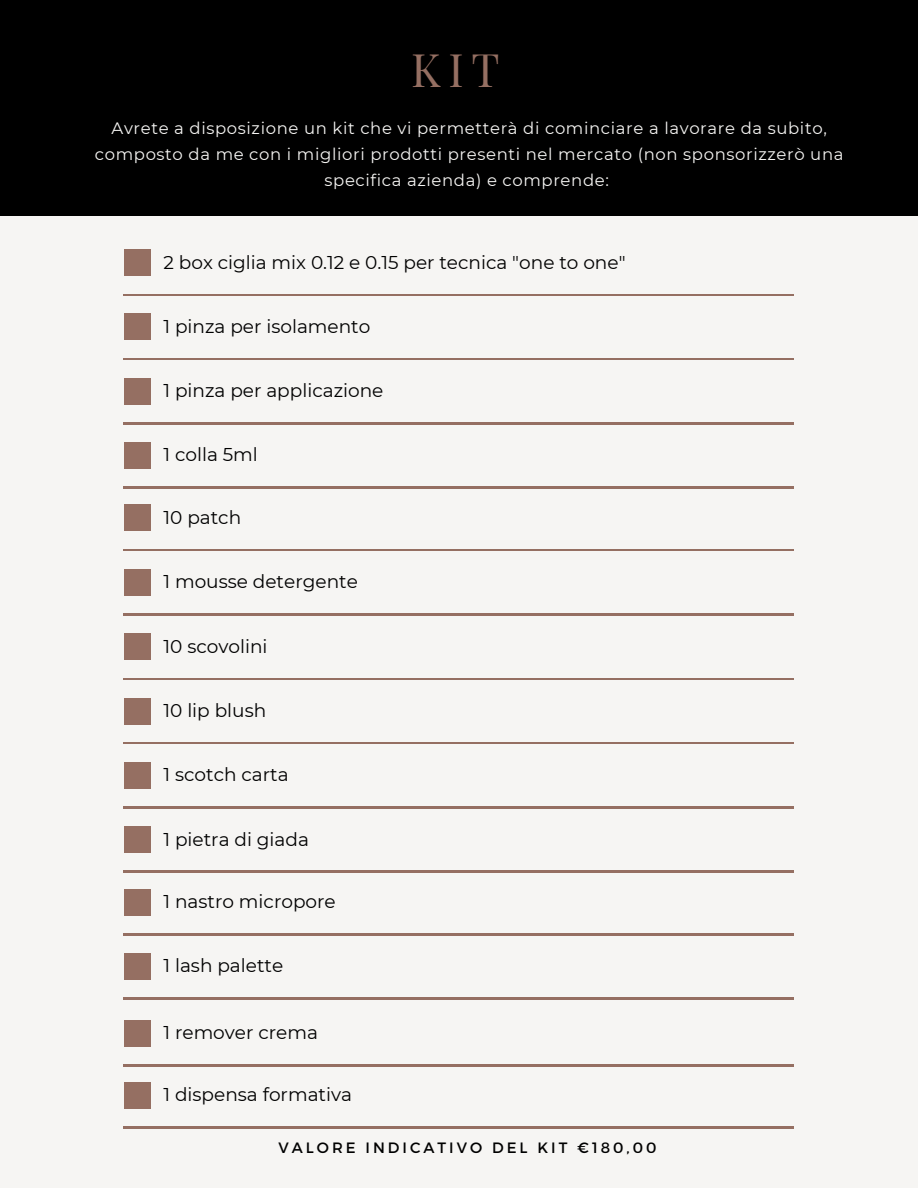
<style>
.page{position:relative;width:918px;height:1188px;background:#f6f5f3}
.page>*{position:absolute;margin:0;border:0;box-sizing:border-box;transform-origin:0 0}
.t1{font:45.15px "Playfair Display";color:#956f62}
.t2{font:18.45px "Montserrat";color:#000}
.t3{font:16.5px/25.8px "Montserrat";letter-spacing:.04em;color:#f6f5f3;text-align:center}
.t4{font:15px "Montserrat";letter-spacing:.2em;color:#000}
</style>
<div class="page">
<hr style="left:124px;top:294px;width:670px;height:2px;background:#956f62">
<div style="left:124px;top:249px;width:27px;height:27px;background:#956f62"></div>
<hr style="left:124px;top:358px;width:670px;height:2px;background:#956f62">
<div style="left:124px;top:314px;width:27px;height:26px;background:#956f62"></div>
<hr style="left:124px;top:423px;width:670px;height:1px;background:#956f62">
<div style="left:124px;top:378px;width:27px;height:27px;background:#956f62"></div>
<hr style="left:124px;top:487px;width:670px;height:1px;background:#956f62">
<div style="left:124px;top:442px;width:27px;height:27px;background:#956f62"></div>
<hr style="left:124px;top:549px;width:670px;height:2px;background:#956f62">
<div style="left:124px;top:505px;width:27px;height:26px;background:#956f62"></div>
<hr style="left:124px;top:613px;width:670px;height:2px;background:#956f62">
<div style="left:124px;top:569px;width:27px;height:27px;background:#956f62"></div>
<hr style="left:124px;top:678px;width:670px;height:2px;background:#956f62">
<div style="left:124px;top:633px;width:27px;height:27px;background:#956f62"></div>
<hr style="left:124px;top:742px;width:670px;height:2px;background:#956f62">
<div style="left:124px;top:698px;width:27px;height:26px;background:#956f62"></div>
<hr style="left:124px;top:807px;width:670px;height:1px;background:#956f62">
<div style="left:124px;top:762px;width:27px;height:27px;background:#956f62"></div>
<hr style="left:124px;top:871px;width:670px;height:1px;background:#956f62">
<div style="left:124px;top:826px;width:27px;height:27px;background:#956f62"></div>
<hr style="left:124px;top:933px;width:670px;height:2px;background:#956f62">
<div style="left:124px;top:889px;width:27px;height:26px;background:#956f62"></div>
<hr style="left:124px;top:998px;width:670px;height:1px;background:#956f62">
<hr style="left:124px;top:1064px;width:670px;height:2px;background:#956f62">
<hr style="left:124px;top:1127px;width:670px;height:1px;background:#956f62">
<div style="left:124px;top:953px;width:27px;height:27px;background:#956f62"></div>
<div style="left:124px;top:1020px;width:27px;height:26px;background:#956f62"></div>
<div style="left:124px;top:1082px;width:27px;height:27px;background:#956f62"></div>
<div style="left:0;top:0;width:918px;height:216px;background:#000"></div>
<p class="t1" style="left:411px;top:38px;width:90px">KIT</p>
<p class="t3" style="left:95px;top:115px;width:750px">Avrete a disposizione un kit che vi permetterà di cominciare a lavorare da subito, composto da me con i migliori prodotti presenti nel mercato (non sponsorizzerò una specifica azienda) e comprende:</p>
<p class="t2" style="left:164px;top:251px;width:464px">2 box ciglia mix 0.12 e 0.15 per tecnica "one to one"</p>
<p class="t2" style="left:164px;top:315px;width:208px">1 pinza per isolamento</p>
<p class="t2" style="left:164px;top:379px;width:221px">1 pinza per applicazione</p>
<p class="t2" style="left:164px;top:444px;width:96px">1 colla 5ml</p>
<p class="t2" style="left:164px;top:506px;width:79px">10 patch</p>
<p class="t2" style="left:164px;top:570px;width:196px">1 mousse detergente</p>
<p class="t2" style="left:164px;top:635px;width:105px">10 scovolini</p>
<p class="t2" style="left:164px;top:699px;width:104px">10 lip blush</p>
<p class="t2" style="left:164px;top:763px;width:127px">1 scotch carta</p>
<p class="t2" style="left:164px;top:828px;width:147px">1 pietra di giada</p>
<p class="t2" style="left:164px;top:890px;width:174px">1 nastro micropore</p>
<p class="t2" style="left:164px;top:954px;width:121px">1 lash palette</p>
<p class="t2" style="left:164px;top:1021px;width:156px">1 remover crema</p>
<p class="t2" style="left:164px;top:1084px;width:190px">1 dispensa formativa</p>
<p class="t4" style="left:279px;top:1137px;width:380px">VALORE INDICATIVO DEL KIT €180,00</p>
</div>
